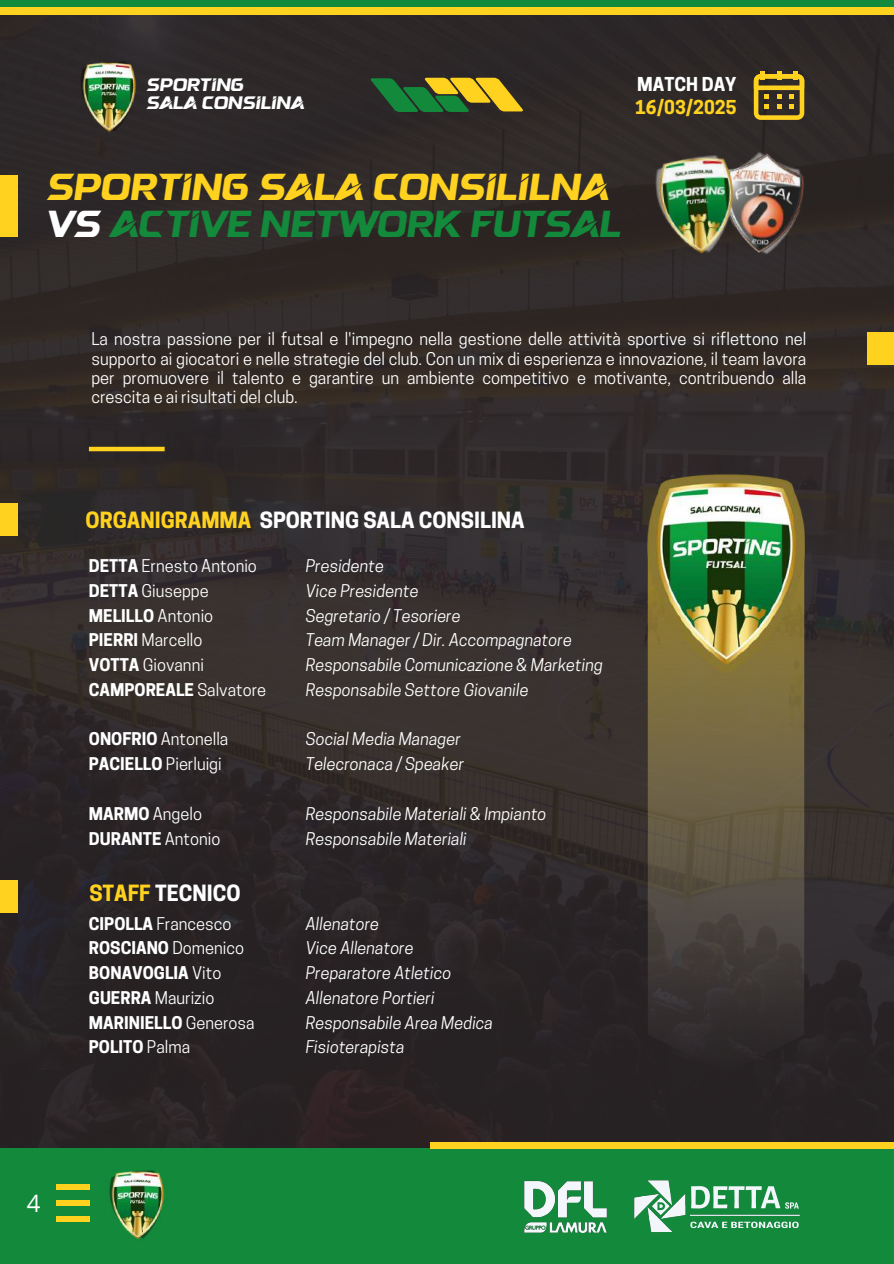
<style>
.page{position:relative;width:894px;height:1264px;background:#fff}
.page>*{position:absolute;margin:0;border:0;box-sizing:border-box;transform-origin:0 0}
.t1{font:37.5px/37.2px "Semakin";color:#ffd21f}
.t2{font:24px "Open Sans";color:#fff}
.t3{font:700 21px "Cooper Hewitt";color:#fff}
.t4{font:18px/18px "Semakin";color:#fff}
.t5{font:700 18px "Cooper Hewitt";color:#ffd21f}
.t6{font:700 18px "Cooper Hewitt";color:#fff}
.t7{font:16.5px/19.2px "Cooper Hewitt";color:#fff;text-align:justify}
.t8{font:italic 16.5px "Cooper Hewitt";color:#fff}
.t9{font:700 16.5px "Cooper Hewitt";color:#fff}
.s1{color:#fff}
.s2{color:#13893b}
.s3{color:#ffd21f}
.s4{font-weight:700}
.s5{font-weight:400}
</style>
<div class="page">
<img style="left:0;top:15px;width:893px;height:1133px">
<div style="left:867px;top:332px;width:26px;height:32px;background:#ffd21f"></div>
<hr style="left:89px;top:447px;width:76px;height:4px;background:#ffd21f">
<div style="left:0;top:503px;width:17px;height:32px;background:#ffd21f"></div>
<svg style="left:647px;top:675px;width:157px;height:398px;background:#574e3c"></svg>
<img style="left:647px;top:471px;width:157px;height:204px">
<div style="left:0;top:880px;width:17px;height:32px;background:#ffd21f"></div>
<div style="left:0;top:1148px;width:893px;height:115px;background:#13893b"></div>
<div style="left:56px;top:1216px;width:34px;height:5px;background:#ffd21f"></div>
<div style="left:56px;top:1200px;width:34px;height:5px;background:#ffd21f"></div>
<div style="left:56px;top:1184px;width:34px;height:5px;background:#ffd21f"></div>
<svg style="left:702px;top:1226px;width:96px;height:1px"></svg>
<svg style="left:702px;top:1186px;width:77px;height:16px"></svg>
<img style="left:702px;top:1202px;width:98px;height:24px">
<img style="left:634px;top:1180px;width:68px;height:53px">
<img style="left:642px;top:1187px;width:32px;height:38px">
<img style="left:524px;top:1181px;width:83px;height:52px">
<div style="left:429px;top:1142px;width:464px;height:6px;background:#ffd21f"></div>
<img style="left:109px;top:1170px;width:56px;height:70px">
<svg style="left:370px;top:78px;width:153px;height:34px;background:#687e2a"></svg>
<div style="left:0;top:175px;width:17px;height:61px;background:#ffd21f"></div>
<img style="left:747px;top:147px;width:72px;height:113px">
<img style="left:647px;top:143px;width:100px;height:119px">
<img style="left:76px;top:54px;width:66px;height:81px">
<div style="left:0;top:0;width:893px;height:15px;background:#ffd21f"></div>
<div style="left:0;top:0;width:893px;height:7px;background:#13893b"></div>
<div style="left:760px;top:72px;width:5px;height:8px;background:#ffd21f"></div>
<div style="left:776px;top:72px;width:5px;height:8px;background:#ffd21f"></div>
<div style="left:792px;top:72px;width:5px;height:8px;background:#ffd21f"></div>
<svg style="left:753px;top:74px;width:51px;height:46px;background:#927a23"></svg>
<p class="t4" style="left:146px;top:77px;width:159px">SPORTING<br>SALA CONSILINA</p>
<p class="t6" style="left:637px;top:77px;width:101px">MATCH DAY</p>
<p class="t5" style="left:635px;top:101px;width:103px">16/03/2025</p>
<h1 class="t1" style="left:46px;top:172px;width:576px">SPORTING SALA CONSILILNA<br><span class="s1">VS</span> <span class="s2">ACTIVE NETWORK FUTSAL</span></h1>
<p class="t7" style="left:91px;top:332px;width:716px">La nostra passione per il futsal e l'impegno nella gestione delle attività sportive si riflettono nel supporto ai giocatori e nelle strategie del club. Con un mix di esperienza e innovazione, il team lavora per promuovere il talento e garantire un ambiente competitivo e motivante, contribuendo alla crescita e ai risultati del club.</p>
<p class="t3" style="left:86px;top:512px;width:440px"><span class="s3">ORGANIGRAMMA</span> SPORTING SALA CONSILINA</p>
<p class="t7" style="left:89px;top:558px;width:169px"><span class="s4">DETTA</span> Ernesto Antonio</p>
<p class="t8" style="left:306px;top:559px;width:80px">Presidente</p>
<p class="t7" style="left:89px;top:583px;width:121px"><span class="s4">DETTA</span> Giuseppe</p>
<p class="t8" style="left:306px;top:584px;width:114px">Vice Presidente</p>
<p class="t9" style="left:89px;top:609px;width:126px">MELILLO <span class="s5">Antonio</span></p>
<p class="t8" style="left:306px;top:609px;width:156px">Segretario / Tesoriere</p>
<p class="t7" style="left:89px;top:632px;width:115px"><span class="s4">PIERRI</span> Marcello</p>
<p class="t8" style="left:306px;top:634px;width:267px">Team Manager / Dir. Accompagnatore</p>
<p class="t7" style="left:89px;top:657px;width:116px"><span class="s4">VOTTA</span> Giovanni</p>
<p class="t8" style="left:306px;top:658px;width:298px">Responsabile Comunicazione &amp; Marketing</p>
<p class="t9" style="left:89px;top:683px;width:179px">CAMPOREALE <span class="s5">Salvatore</span></p>
<p class="t8" style="left:306px;top:683px;width:224px">Responsabile Settore Giovanile</p>
<p class="t7" style="left:89px;top:731px;width:141px"><span class="s4">ONOFRIO</span> Antonella</p>
<p class="t8" style="left:306px;top:733px;width:156px">Social Media Manager</p>
<p class="t7" style="left:89px;top:756px;width:134px"><span class="s4">PACIELLO</span> Pierluigi</p>
<p class="t8" style="left:306px;top:757px;width:160px">Telecronaca / Speaker</p>
<p class="t7" style="left:89px;top:806px;width:115px"><span class="s4">MARMO</span> Angelo</p>
<p class="t8" style="left:306px;top:807px;width:242px">Responsabile Materiali &amp; Impianto</p>
<p class="t9" style="left:89px;top:832px;width:133px">DURANTE <span class="s5">Antonio</span></p>
<p class="t8" style="left:306px;top:832px;width:162px">Responsabile Materiali</p>
<p class="t3" style="left:89px;top:884px;width:153px"><span class="s3">STAFF</span> TECNICO</p>
<p class="t7" style="left:89px;top:915px;width:144px"><span class="s4">CIPOLLA</span> Francesco</p>
<p class="t8" style="left:306px;top:917px;width:75px">Allenatore</p>
<p class="t9" style="left:89px;top:941px;width:156px">ROSCIANO <span class="s5">Domenico</span></p>
<p class="t8" style="left:306px;top:941px;width:109px">Vice Allenatore</p>
<p class="t9" style="left:89px;top:966px;width:134px">BONAVOGLIA <span class="s5">Vito</span></p>
<p class="t8" style="left:306px;top:966px;width:147px">Preparatore Atletico</p>
<p class="t7" style="left:89px;top:990px;width:127px"><span class="s4">GUERRA</span> Maurizio</p>
<p class="t8" style="left:306px;top:991px;width:130px">Allenatore Portieri</p>
<p class="t9" style="left:89px;top:1016px;width:167px">MARINIELLO <span class="s5">Generosa</span></p>
<p class="t8" style="left:306px;top:1016px;width:189px">Responsabile Area Medica</p>
<p class="t9" style="left:89px;top:1040px;width:103px">POLITO <span class="s5">Palma</span></p>
<p class="t8" style="left:306px;top:1040px;width:100px">Fisioterapista</p>
<h2 class="t2" style="left:27px;top:1186px;width:15px">4</h2>
</div>
